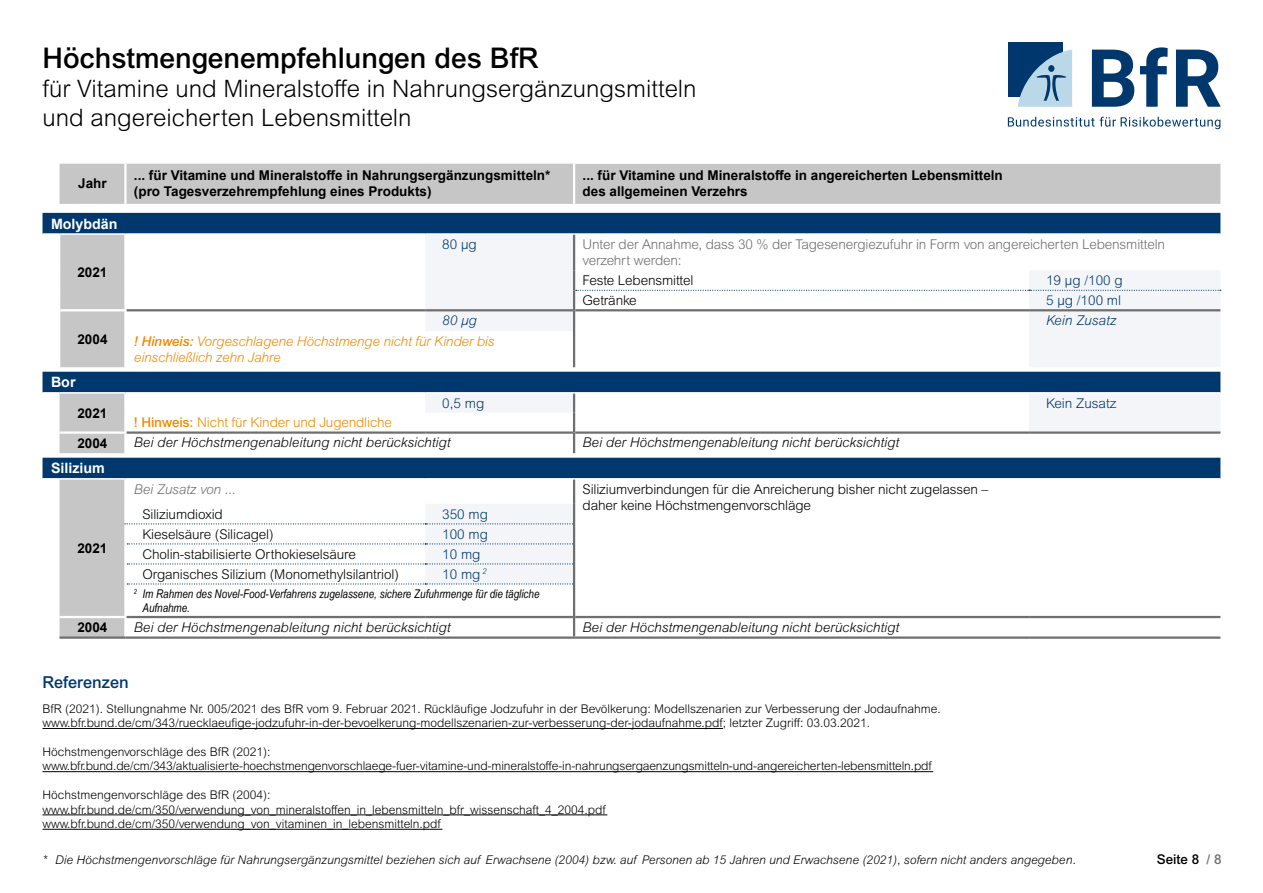
<style>
.page{position:relative;width:1263px;height:893px;background:#fff}
.page>*{position:absolute;margin:0;border:0;box-sizing:border-box;transform-origin:0 0}
.t1{font:500 28.5px "Arial MT Pro";color:#000}
.t2{font:300 24px/28.8px "Arial MT Pro";color:#000}
.Head3{font:500 16.5px "Arial MT Pro";color:#00386d}
.t3{font:700 14.25px "Arial";color:#fff}
.Fließtext{font:300 13.5px/16.2px "Arial MT Pro";letter-spacing:-.01em;color:#000}
.Fließtext-2{font:700 13.5px/16.2px "Arial";color:#000}
.Fließtext-3{font:italic 300 13.5px "Arial MT Pro";color:#000}
.Fließtext-4{font:300 13.5px/16.2px "Arial MT Pro";letter-spacing:-.01em;color:#706f6f}
.Fließtext-5{font:italic 300 13.5px/16.2px "Arial MT Pro";letter-spacing:-.01em;color:#f18a00}
.Fließtext-6{font:300 13.5px "Arial MT Pro";color:#00386d}
.Fließtext-7{font:300 13.5px "Arial MT Pro";letter-spacing:-.01em;color:#f18a00}
.Fließtext-8{font:italic 300 13.5px "Arial MT Pro";letter-spacing:-.01em;color:#706f6f}
.Fließtext-9{font:italic 300 13.5px "Arial MT Pro";color:#00386d}
.t4{font:500 13.5px "Arial MT Pro";color:#000}
.Links{font:300 12px/14.4px "Arial MT Pro";color:#000}
.t5{font:italic 300 12px "Arial MT Pro";color:#000}
.t6{font:italic 12px/14.4px "Arial Narrow";color:#000}
.s1{font-family:"Arial";font-weight:500}
.s2{font-weight:500}
.s3{color:#706f6f}
</style>
<div class="page">
<svg style="left:1008px;top:117px;width:212px;height:12px"></svg>
<svg style="left:1092px;top:47px;width:128px;height:60px"></svg>
<div style="left:1008px;top:42px;width:54px;height:55px;background:#00386d"></div>
<svg style="left:1018px;top:50px;width:54px;height:57px"></svg>
<hr style="left:43px;top:728px;width:680px;height:1px;background:#000">
<hr style="left:43px;top:771px;width:890px;height:1px;background:#000">
<hr style="left:43px;top:815px;width:564px;height:1px;background:#000">
<hr style="left:43px;top:829px;width:399px;height:1px;background:#000">
<div style="left:60px;top:164px;width:1160px;height:40px;background:#c6c6c6"></div>
<div style="left:43px;top:213px;width:1177px;height:20px;background:#00386d"></div>
<hr style="left:124px;top:164px;width:3px;height:40px;background:#fff">
<hr style="left:573px;top:164px;width:2px;height:40px;background:#fff">
<svg style="left:43px;top:233px;width:1178px;height:405px"></svg>
<hr style="left:60px;top:636px;width:65px;height:3px;background:#706f6f">
<hr style="left:125px;top:636px;width:300px;height:3px;background:#706f6f">
<hr style="left:425px;top:636px;width:149px;height:3px;background:#706f6f">
<hr style="left:574px;top:636px;width:455px;height:3px;background:#706f6f">
<hr style="left:1029px;top:636px;width:191px;height:3px;background:#706f6f">
<h1 class="t1" style="left:43px;top:42px;width:498px">Höchstmengenempfehlungen des BfR</h1>
<h2 class="t2" style="left:43px;top:75px;width:655px">für Vitamine und Mineralstoffe in Nahrungsergänzungsmitteln und angereicherten Lebensmitteln</h2>
<p class="Fließtext-2" style="left:78px;top:176px;width:30px">Jahr</p>
<p class="t3" style="left:51px;top:214px;width:68px">Molybdän</p>
<p class="Fließtext-2" style="left:77px;top:264px;width:32px">2021</p>
<p class="Fließtext-2" style="left:77px;top:331px;width:32px">2004</p>
<p class="t3" style="left:51px;top:372px;width:26px">Bor</p>
<p class="Fließtext-2" style="left:77px;top:405px;width:32px">2021</p>
<p class="Fließtext-2" style="left:134px;top:168px;width:418px">... für Vitamine und Mineralstoffe in Nahrungsergänzungsmitteln*</p>
<p class="Fließtext-2" style="left:134px;top:184px;width:299px">(pro Tagesverzehrempfehlung eines Produkts)</p>
<p class="Fließtext-2" style="left:583px;top:168px;width:422px">... für Vitamine und Mineralstoffe in angereicherten Lebensmitteln des allgemeinen Verzehrs</p>
<p class="Fließtext-6" style="left:442px;top:236px;width:36px">80 µg</p>
<p class="Fließtext-4" style="left:583px;top:236px;width:584px">Unter der Annahme, dass 30 % der Tagesenergiezufuhr in Form von angereicherten Lebensmitteln verzehrt werden:</p>
<p class="Fließtext" style="left:583px;top:272px;width:112px">Feste Lebensmittel</p>
<p class="Fließtext-6" style="left:1046px;top:272px;width:78px">19 µg /100 g</p>
<p class="Fließtext" style="left:583px;top:292px;width:56px">Getränke</p>
<p class="Fließtext-6" style="left:1046px;top:292px;width:77px">5 µg /100 ml</p>
<p class="Fließtext-9" style="left:442px;top:312px;width:36px">80 µg</p>
<p class="Fließtext-9" style="left:1046px;top:312px;width:72px">Kein Zusatz</p>
<p class="Fließtext-5" style="left:134px;top:333px;width:362px"><span class="s1">! Hinweis:</span> Vorgeschlagene Höchstmenge nicht für Kinder bis einschließlich zehn Jahre</p>
<p class="Fließtext-7" style="left:134px;top:414px;width:260px"><span class="s2">! Hinweis:</span> Nicht für Kinder und Jugendliche</p>
<p class="Fließtext-6" style="left:442px;top:395px;width:44px">0,5 mg</p>
<p class="Fließtext-6" style="left:1046px;top:395px;width:72px">Kein Zusatz</p>
<p class="Fließtext-2" style="left:77px;top:435px;width:32px">2004</p>
<p class="Fließtext-3" style="left:134px;top:435px;width:318px">Bei der Höchstmengenableitung nicht berücksichtigt</p>
<p class="Fließtext-3" style="left:583px;top:435px;width:318px">Bei der Höchstmengenableitung nicht berücksichtigt</p>
<p class="t3" style="left:51px;top:458px;width:55px">Silizium</p>
<p class="Fließtext-2" style="left:77px;top:540px;width:32px">2021</p>
<p class="Fließtext-8" style="left:134px;top:481px;width:103px">Bei Zusatz von ...</p>
<p class="Fließtext" style="left:583px;top:481px;width:407px">Siliziumverbindungen für die Anreicherung bisher nicht zugelassen – daher keine Höchstmengenvorschläge</p>
<p class="Fließtext" style="left:142px;top:506px;width:82px">Siliziumdioxid</p>
<p class="Fließtext-6" style="left:442px;top:506px;width:47px">350 mg</p>
<p class="Fließtext" style="left:142px;top:526px;width:133px">Kieselsäure (Silicagel)</p>
<p class="Fließtext-6" style="left:442px;top:526px;width:47px">100 mg</p>
<p class="Fließtext" style="left:142px;top:546px;width:215px">Cholin-stabilisierte Orthokieselsäure</p>
<p class="Fließtext-6" style="left:442px;top:546px;width:40px">10 mg</p>
<p class="Fließtext" style="left:142px;top:566px;width:258px">Organisches Silizium (Monomethylsilantriol)</p>
<p class="Fließtext-6" style="left:442px;top:566px;width:46px">10 mg <sup>2</sup></p>
<p class="t6" style="left:142px;top:586px;width:398px;text-indent:-9px"><sup>2</sup> Im Rahmen des Novel-Food-Verfahrens zugelassene, sichere Zufuhrmenge für die tägliche<br>Aufnahme.</p>
<p class="Fließtext-2" style="left:77px;top:619px;width:32px">2004</p>
<p class="Fließtext-3" style="left:134px;top:619px;width:318px">Bei der Höchstmengenableitung nicht berücksichtigt</p>
<p class="Fließtext-3" style="left:583px;top:619px;width:318px">Bei der Höchstmengenableitung nicht berücksichtigt</p>
<p class="Head3" style="left:43px;top:673px;width:88px">Referenzen</p>
<p class="Links" style="left:43px;top:702px;width:900px">BfR (2021). Stellungnahme Nr. 005/2021 des BfR vom 9. Februar 2021. Rückläufige Jodzufuhr in der Bevölkerung: Modellszenarien zur Verbesserung der Jodaufnahme. www.bfr.bund.de/cm/343/ruecklaeufige-jodzufuhr-in-der-bevoelkerung-modellszenarien-zur-verbesserung-der-jodaufnahme.pdf; letzter Zugriff: 03.03.2021.</p>
<p class="Links" style="left:43px;top:745px;width:230px">Höchstmengenvorschläge des BfR (2021):</p>
<p class="Links" style="left:43px;top:759px;width:891px">www.bfr.bund.de/cm/343/aktualisierte-hoechstmengenvorschlaege-fuer-vitamine-und-mineralstoffe-in-nahrungsergaenzungsmitteln-und-angereicherten-lebensmitteln.pdf</p>
<p class="Links" style="left:43px;top:788px;width:230px">Höchstmengenvorschläge des BfR (2004):</p>
<p class="Links" style="left:43px;top:802px;width:565px">www.bfr.bund.de/cm/350/verwendung_von_mineralstoffen_in_lebensmitteln_bfr_wissenschaft_4_2004.pdf</p>
<p class="Links" style="left:43px;top:817px;width:400px">www.bfr.bund.de/cm/350/verwendung_von_vitaminen_in_lebensmitteln.pdf</p>
<h2 class="t5" style="left:43px;top:853px;width:1035px">* Die Höchstmengenvorschläge für Nahrungsergänzungsmittel beziehen sich auf Erwachsene (2004) bzw. auf Personen ab 15 Jahren und Erwachsene (2021), sofern nicht anders angegeben.</h2>
<p class="t4" style="left:1157px;top:851px;width:66px">Seite 8 <span class="s3">/ 8</span></p>
</div>
